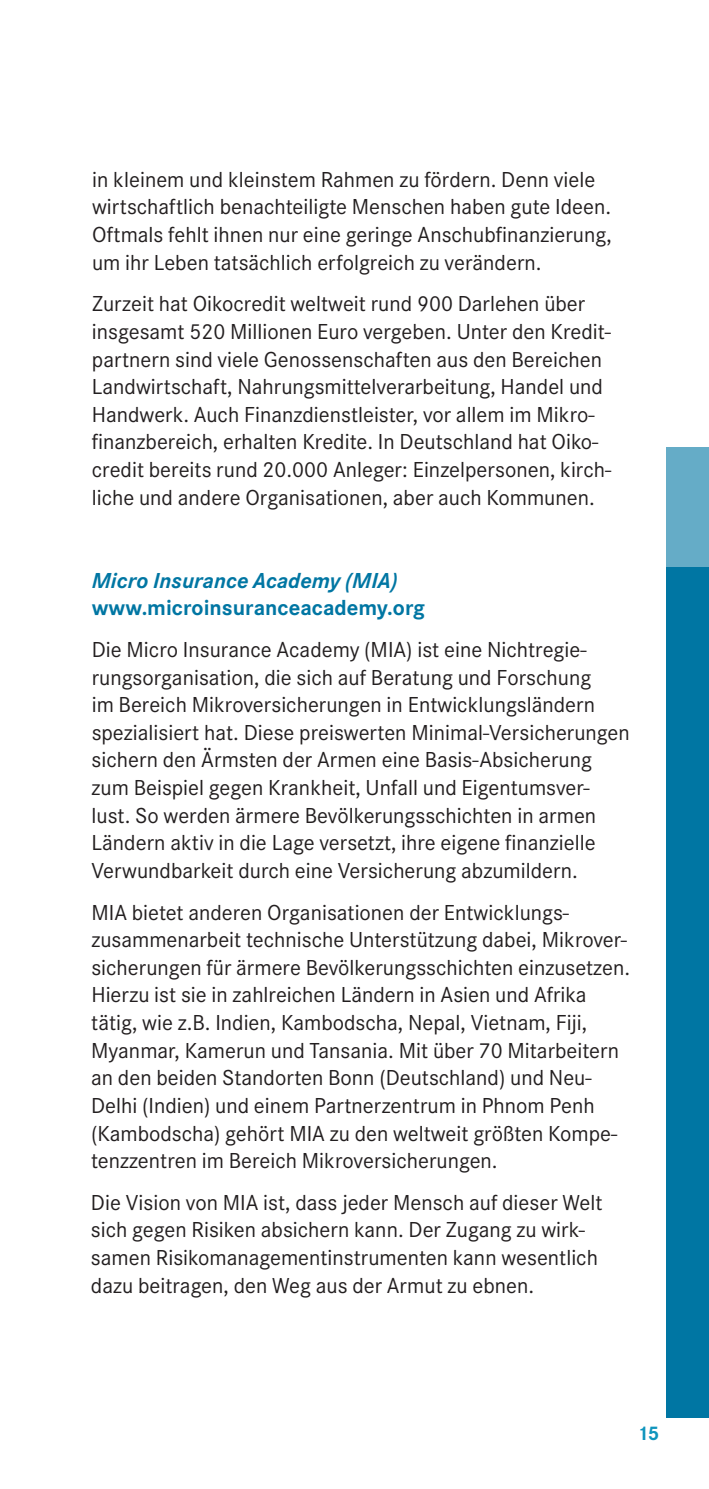
<style>
.page{position:relative;width:709px;height:1489px;background:#fff}
.page>*{position:absolute;margin:0;border:0;box-sizing:border-box;transform-origin:0 0}
.t1{font:22.5px/27.8px "Corporate S";color:#231f20}
.t2{font:700 22.5px "Corporate S";color:#0076a3}
.t3{font:italic 700 22.5px "Corporate S";color:#0076a3}
.t4{font:700 20.5px "Corporate S";color:#1095bd}
</style>
<div class="page">
<div style="left:666px;top:446px;width:43px;height:1000px;background:#0076a3"></div>
<div style="left:666px;top:446px;width:43px;height:121px;background:#65acc7"></div>
<div style="left:0;top:1417px;width:709px;height:64px;background:#fff"></div>
<p class="t1" style="left:92px;top:166px;width:521px">in kleinem und kleinstem Rahmen zu fördern. Denn viele wirtschaftlich benachteiligte Menschen haben gute Ideen.<br>Oftmals fehlt ihnen nur eine geringe Anschubfinanzierung, um ihr Leben tatsächlich erfolgreich zu verändern.</p>
<p class="t1" style="left:92px;top:290px;width:520px">Zurzeit hat Oikocredit weltweit rund 900 Darlehen über insgesamt 520 Millionen Euro vergeben. Unter den Kredit&shy;partnern sind viele Genossenschaften aus den Bereichen Landwirtschaft, Nahrungsmittelverarbeitung, Handel und Handwerk. Auch Finanzdienstleister, vor allem im Mikro&shy;finanzbereich, erhalten Kredite. In Deutschland hat Oiko&shy;credit bereits rund 20.000 Anleger: Einzelpersonen, kirch&shy;liche und andere Organisationen, aber auch Kommunen.</p>
<p class="t3" style="left:92px;top:567px;width:307px">Micro Insurance Academy (MIA)</p>
<p class="t2" style="left:92px;top:595px;width:335px">www.microinsuranceacademy.org</p>
<p class="t1" style="left:91px;top:635px;width:540px">Die Micro Insurance Academy (MIA) ist eine Nichtregie&shy;rungsorganisation, die sich auf Beratung und Forschung<br>im Bereich Mikroversicherungen in Entwicklungsländern spezialisiert hat. Diese preiswerten Minimal-Versicherungen sichern den Ärmsten der Armen eine Basis-Absicherung zum Beispiel gegen Krankheit, Unfall und Eigentumsver&shy;lust. So werden ärmere Bevölkerungsschichten in armen Ländern aktiv in die Lage versetzt, ihre eigene finanzielle Verwundbarkeit durch eine Versicherung abzumildern.</p>
<p class="t1" style="left:91px;top:898px;width:540px">MIA bietet anderen Organisationen der Entwicklungs&shy;zusammenarbeit technische Unterstützung dabei, Mikrover&shy;sicherungen für ärmere Bevölkerungsschichten einzusetzen.<br>Hierzu ist sie in zahlreichen Ländern in Asien und Afrika tätig, wie z.B. Indien, Kambodscha, Nepal, Vietnam, Fiji, Myanmar, Kamerun und Tansania. Mit über 70 Mitarbeitern an den beiden Standorten Bonn (Deutschland) und Neu-Delhi (Indien) und einem Partnerzentrum in Phnom Penh (Kambodscha) gehört MIA zu den weltweit größten Kompe&shy;tenzzentren im Bereich Mikroversicherungen.</p>
<p class="t1" style="left:91px;top:1188px;width:513px">Die Vision von MIA ist, dass jeder Mensch auf dieser Welt sich gegen Risiken absichern kann. Der Zugang zu wirk&shy;samen Risikomanagementinstrumenten kann wesentlich dazu beitragen, den Weg aus der Armut zu ebnen.</p>
<p class="t4" style="left:637px;top:1421px;width:24px">15</p>
</div>
